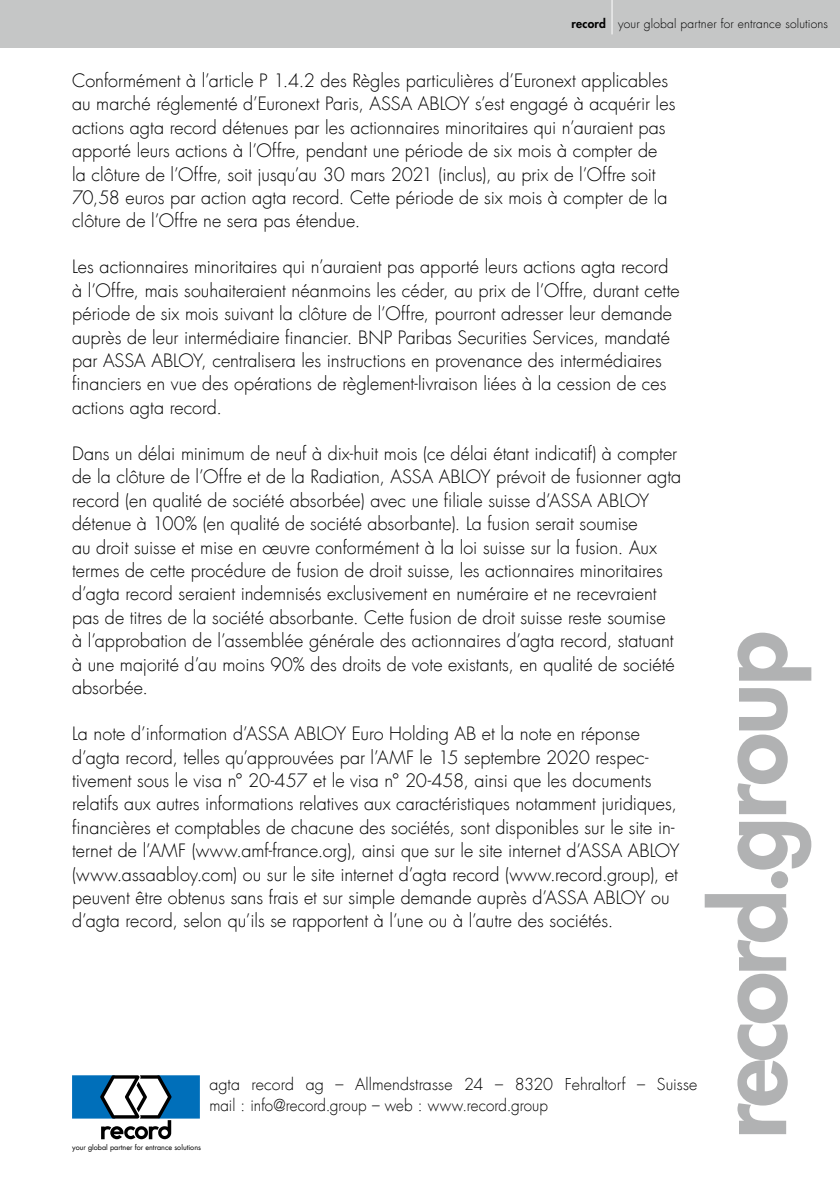
<style>
.page{position:relative;width:840px;height:1191px;background:#fff}
.page>*{position:absolute;margin:0;border:0;box-sizing:border-box;transform-origin:0 0}
.t1{font:800 96px "Futura Std";letter-spacing:-.025em;color:#b1b2b3}
.t2{font:300 18px/23.4px "Futura Com";color:#000}
.t3{font:300 16px/20.8px "Futura Com";letter-spacing:.005em;color:#000}
.t4{font:300 12px "Futura Com";letter-spacing:.015em;color:#000}
.t5{font:7.2px "Futura Com";color:#000}
.s1{font-family:"Futura Std";font-weight:800}
</style>
<div class="page">
<svg style="left:72px;top:1075px;width:128px;height:64px"></svg>
<div style="left:0;top:0;width:839px;height:48px;background:#c5c6c6"></div>
<hr style="left:611px;top:0;width:1px;height:34px;background:#fff">
<p class="t4" style="left:571px;top:16px;width:258px"><span class="s1">record</span> your global partner for entrance solutions</p>
<p class="t2" style="left:72px;top:69px;width:604px">Conformément à l’article P 1.4.2 des Règles particulières d’Euronext applicables au marché réglementé d’Euronext Paris, ASSA ABLOY s’est engagé à acquérir les actions agta record détenues par les actionnaires minoritaires qui n’auraient pas apporté leurs actions à l’Offre, pendant une période de six mois à compter de la clôture de l’Offre, soit jusqu’au 30 mars 2021 (inclus), au prix de l’Offre soit 70,58 euros par action agta record. Cette période de six mois à compter de la clôture de l’Offre ne sera pas étendue.</p>
<p class="t2" style="left:72px;top:255px;width:608px">Les actionnaires minoritaires qui n’auraient pas apporté leurs actions agta record à l’Offre, mais souhaiteraient néanmoins les céder, au prix de l’Offre, durant cette période de six mois suivant la clôture de l’Offre, pourront adresser leur demande auprès de leur intermédiaire financier. BNP Paribas Securities Services, mandaté par ASSA ABLOY, centralisera les instructions en provenance des intermédiaires financiers en vue des opérations de règlement-livraison liées à la cession de ces actions agta record.</p>
<p class="t2" style="left:72px;top:442px;width:610px">Dans un délai minimum de neuf à dix-huit mois (ce délai étant indicatif) à compter de la clôture de l’Offre et de la Radiation, ASSA ABLOY prévoit de fusionner agta record (en qualité de société absorbée) avec une filiale suisse d’ASSA ABLOY détenue à 100% (en qualité de société absorbante). La fusion serait soumise<br>au droit suisse et mise en œuvre conformément à la loi suisse sur la fusion. Aux termes de cette procédure de fusion de droit suisse, les actionnaires minoritaires d’agta record seraient indemnisés exclusivement en numéraire et ne recevraient pas de titres de la société absorbante. Cette fusion de droit suisse reste soumise<br>à l’approbation de l’assemblée générale des actionnaires d’agta record, statuant à une majorité d’au moins 90% des droits de vote existants, en qualité de société absorbée.</p>
<p class="t2" style="left:72px;top:722px;width:608px">La note d’information d’ASSA ABLOY Euro Holding AB et la note en réponse d’agta record, telles qu’approuvées par l’AMF le 15 septembre 2020 respec&shy;tivement sous le visa n° 20-457 et le visa n° 20-458, ainsi que les documents relatifs aux autres informations relatives aux caractéristiques notamment juridiques, financières et comptables de chacune des sociétés, sont disponibles sur le site in&shy;ternet de l’AMF (www.amf-france.org), ainsi que sur le site internet d’ASSA ABLOY (www.assaabloy.com) ou sur le site internet d’agta record (www.record.group), et peuvent être obtenus sans frais et sur simple demande auprès d’ASSA ABLOY ou d’agta record, selon qu’ils se rapportent à l’une ou à l’autre des sociétés.</p>
<h1 class="t1" style="left:689px;top:1139px;width:509px;rotate:-90deg">record.group</h1>
<p class="t3" style="left:209px;top:1073px;width:489px">agta record ag – Allmendstrasse 24 – 8320 Fehraltorf – Suisse mail : info@record.group – web : www.record.group</p>
<p class="t5" style="left:72px;top:1142px;width:130px">your global partner for entrance solutions</p>
</div>
